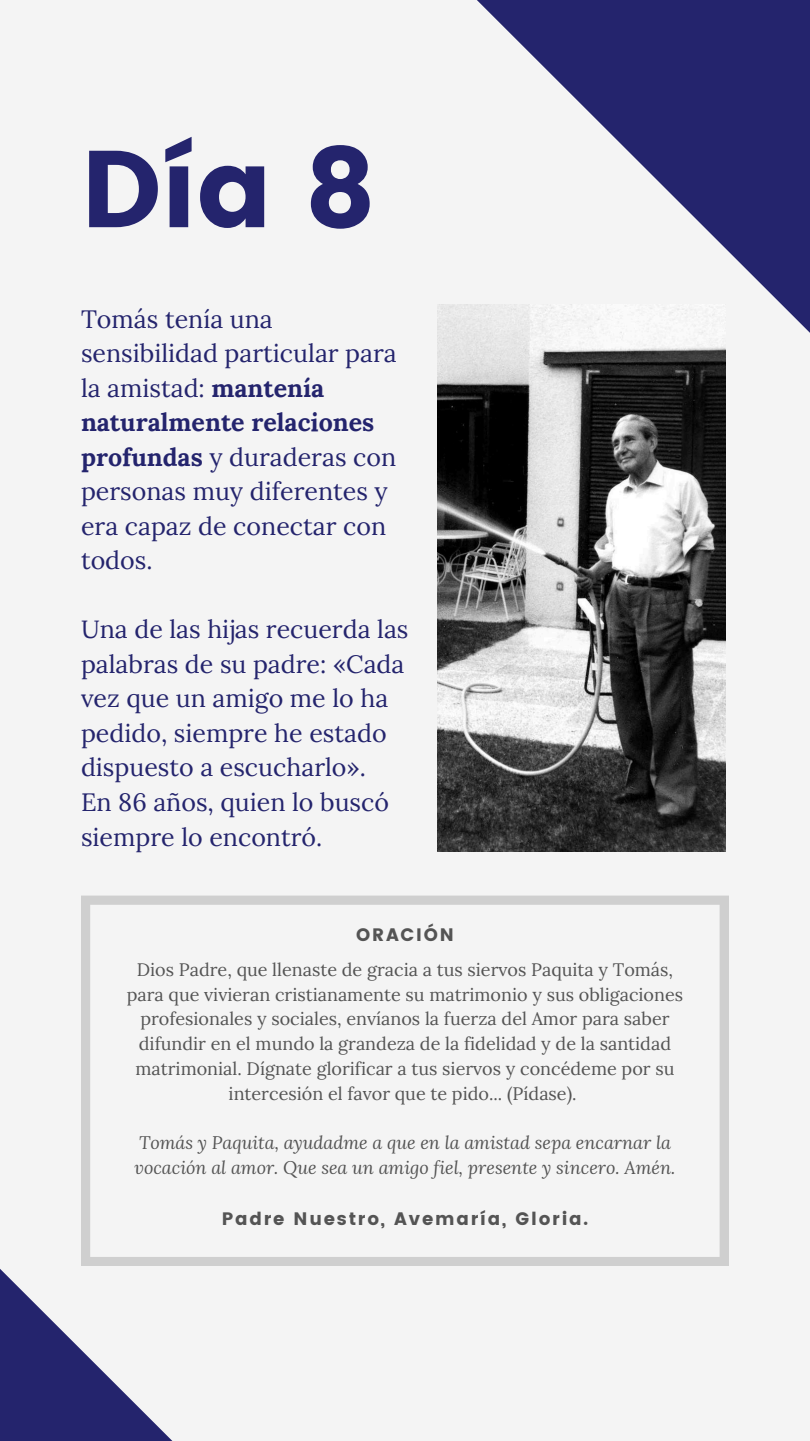
<style>
.page{position:relative;width:810px;height:1441px;background:#fff}
.page>*{position:absolute;margin:0;border:0;box-sizing:border-box;transform-origin:0 0}
.t1{font:108.9px "Poppins";color:#24246d}
.t2{font:25px/34.5px "Lora";color:#24246d}
.t3{font:18px/24.8px "Lora";color:#545454;text-align:center}
.t4{font:italic 18px/24.8px "Lora";color:#545454}
.t5{font:18px "Poppins";letter-spacing:.1em;color:#545454}
.s1{font-weight:700}
</style>
<div class="page">
<div style="left:0;top:0;width:810px;height:1440px;background:#f4f4f4"></div>
<img style="left:437px;top:304px;width:288px;height:547px">
<svg style="left:81px;top:895px;width:648px;height:370px"></svg>
<svg style="left:0;top:1261px;width:181px;height:179px"></svg>
<svg style="left:450px;top:0;width:360px;height:354px"></svg>
<h1 class="t1" style="left:81px;top:126px;width:296px">Día 8</h1>
<h2 class="t2" style="left:81px;top:301px;width:317px">Tomás tenía una sensibilidad particular para la amistad: <span class="s1">mantenía naturalmente relaciones profundas</span> y duraderas con personas muy diferentes y era capaz de conectar con todos.</h2>
<h2 class="t2" style="left:81px;top:612px;width:329px">Una de las hijas recuerda las palabras de su padre: «Cada vez que un amigo me lo ha pedido, siempre he estado dispuesto a escucharlo».<br>En 86 años, quien lo buscó siempre lo encontró.</h2>
<p class="t5" style="left:356px;top:924px;width:99px">ORACIÓN</p>
<p class="t3" style="left:127px;top:956px;width:558px">Dios Padre, que llenaste de gracia a tus siervos Paquita y Tomás, para que vivieran cristianamente su matrimonio y sus obligaciones profesionales y sociales, envíanos la fuerza del Amor para saber difundir en el mundo la grandeza de la fidelidad y de la santidad matrimonial. Dígnate glorificar a tus siervos y concédeme por su intercesión el favor que te pido... (Pídase).</p>
<p class="t4" style="left:135px;top:1129px;width:542px">Tomás y Paquita, ayudadme a que en la amistad sepa encarnar la vocación al amor. Que sea un amigo fiel, presente y sincero. Amén.</p>
<p class="t5" style="left:222px;top:1207px;width:368px">Padre Nuestro, Avemaría, Gloria.</p>
</div>
